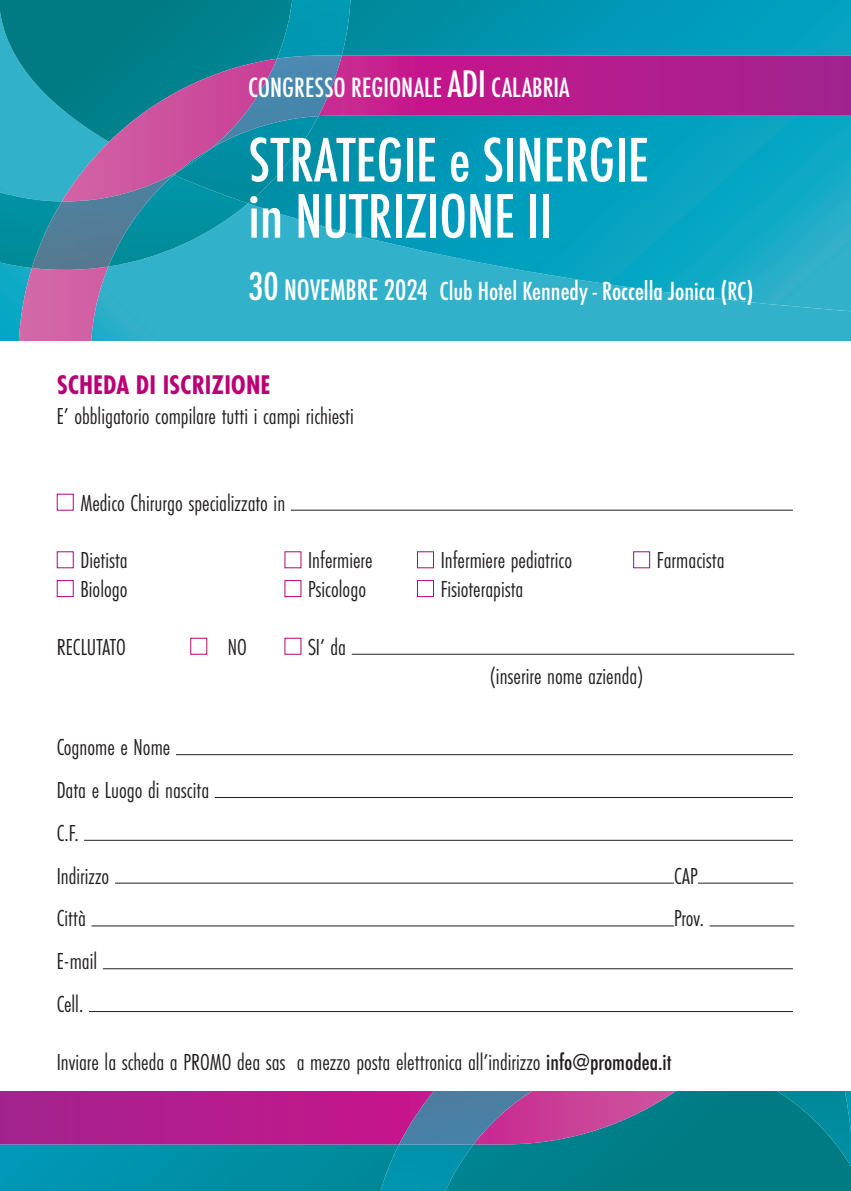
<style>
.page{position:relative;width:851px;height:1191px;background:#fff}
.page>*{position:absolute;margin:0;border:0;box-sizing:border-box;transform-origin:0 0}
.t1{font:500 condensed 57.8px/56.2px "Futura";color:#fff}
.t2{font:700 28px "Futura PT Cond";color:#ba0174}
.t3{font:500 condensed 25.6px "Futura";color:#fff}
.t4{font:24px/42.8px "Futura PT Cond";color:#231f20}
.t5{font:500 condensed 24px "Futura";color:#fff}
.s1{font-size:35.4px}
.s2{font-size:37px}
.s3{font-size:27.2px}
.s4{font-weight:500}
</style>
<div class="page">
<div style="left:417px;top:551px;width:17px;height:17px;border:1px solid #ba0174"></div>
<div style="left:633px;top:551px;width:17px;height:17px;border:1px solid #ba0174"></div>
<div style="left:57px;top:580px;width:17px;height:17px;border:1px solid #ba0174"></div>
<div style="left:284px;top:580px;width:17px;height:17px;border:1px solid #ba0174"></div>
<div style="left:417px;top:580px;width:17px;height:17px;border:1px solid #ba0174"></div>
<hr style="left:291px;top:509px;width:501px;height:1px;background:#231f20">
<hr style="left:352px;top:653px;width:442px;height:1px;background:#231f20">
<hr style="left:176px;top:754px;width:616px;height:1px;background:#231f20">
<hr style="left:215px;top:797px;width:577px;height:1px;background:#231f20">
<hr style="left:84px;top:839px;width:708px;height:1px;background:#231f20">
<hr style="left:115px;top:882px;width:559px;height:1px;background:#231f20">
<hr style="left:697px;top:882px;width:96px;height:1px;background:#231f20">
<hr style="left:91px;top:925px;width:583px;height:1px;background:#231f20">
<hr style="left:709px;top:925px;width:85px;height:1px;background:#231f20">
<hr style="left:103px;top:968px;width:689px;height:1px;background:#231f20">
<hr style="left:89px;top:1011px;width:703px;height:1px;background:#231f20">
<svg style="left:0;top:0;width:850px;height:56px;background:#028fa7"></svg>
<svg style="left:0;top:56px;width:850px;height:284px;background:#398db9"></svg>
<img style="left:0;top:175px;width:32px;height:93px">
<img style="left:174px;top:0;width:177px;height:203px">
<img style="left:32px;top:56px;width:310px;height:214px">
<svg style="left:0;top:1144px;width:379px;height:47px;background:#038fa8"></svg>
<svg style="left:0;top:1091px;width:379px;height:53px;background:#b21c8c"></svg>
<img style="left:379px;top:1091px;width:471px;height:100px">
<img style="left:399px;top:1091px;width:134px;height:53px">
<p class="t3" style="left:248px;top:71px;width:323px">CONGRESSO REGIONALE <span class="s1">ADI</span> CALABRIA</p>
<h1 class="t1" style="left:248px;top:132px;width:402px">STRATEGIE e SINERGIE in NUTRIZIONE II</h1>
<p class="t5" style="left:248px;top:276px;width:506px"><span class="s2">30</span> <span class="s3">NOVEMBRE 2024</span> Club Hotel Kennedy - Roccella Jonica (RC)</p>
<p class="t2" style="left:57px;top:373px;width:215px">SCHEDA DI ISCRIZIONE</p>
<p class="t4" style="left:57px;top:396px;width:298px">E’ obbligatorio compilare tutti i campi richiesti</p>
<p class="t4" style="left:80px;top:482px;width:206px">Medico Chirurgo specializzato in</p>
<p class="t4" style="left:80px;top:540px;width:49px">Dietista</p>
<p class="t4" style="left:308px;top:540px;width:66px">Infermiere</p>
<p class="t4" style="left:440px;top:540px;width:133px">Infermiere pediatrico</p>
<p class="t4" style="left:656px;top:540px;width:69px">Farmacista</p>
<p class="t4" style="left:80px;top:569px;width:49px">Biologo</p>
<p class="t4" style="left:308px;top:569px;width:59px">Psicologo</p>
<p class="t4" style="left:440px;top:569px;width:84px">Fisioterapista</p>
<p class="t4" style="left:57px;top:626px;width:71px">RECLUTATO</p>
<p class="t4" style="left:228px;top:626px;width:20px">NO</p>
<p class="t4" style="left:308px;top:626px;width:39px">SI’ da</p>
<p class="t4" style="left:489px;top:655px;width:155px">(inserire nome azienda)</p>
<p class="t4" style="left:57px;top:727px;width:154px">Cognome e Nome<br>Data e Luogo di nascita<br>C.F.<br>Indirizzo</p>
<p class="t4" style="left:674px;top:855px;width:25px">CAP</p>
<p class="t4" style="left:57px;top:898px;width:31px">Città</p>
<p class="t4" style="left:674px;top:898px;width:31px">Prov.</p>
<p class="t4" style="left:57px;top:941px;width:42px">E-mail<br>Cell.</p>
<p class="t4" style="left:57px;top:1041px;width:616px">Inviare la scheda a PROMO dea sas a mezzo posta elettronica all’indirizzo <span class="s4">info@promodea.it</span></p>
</div>
